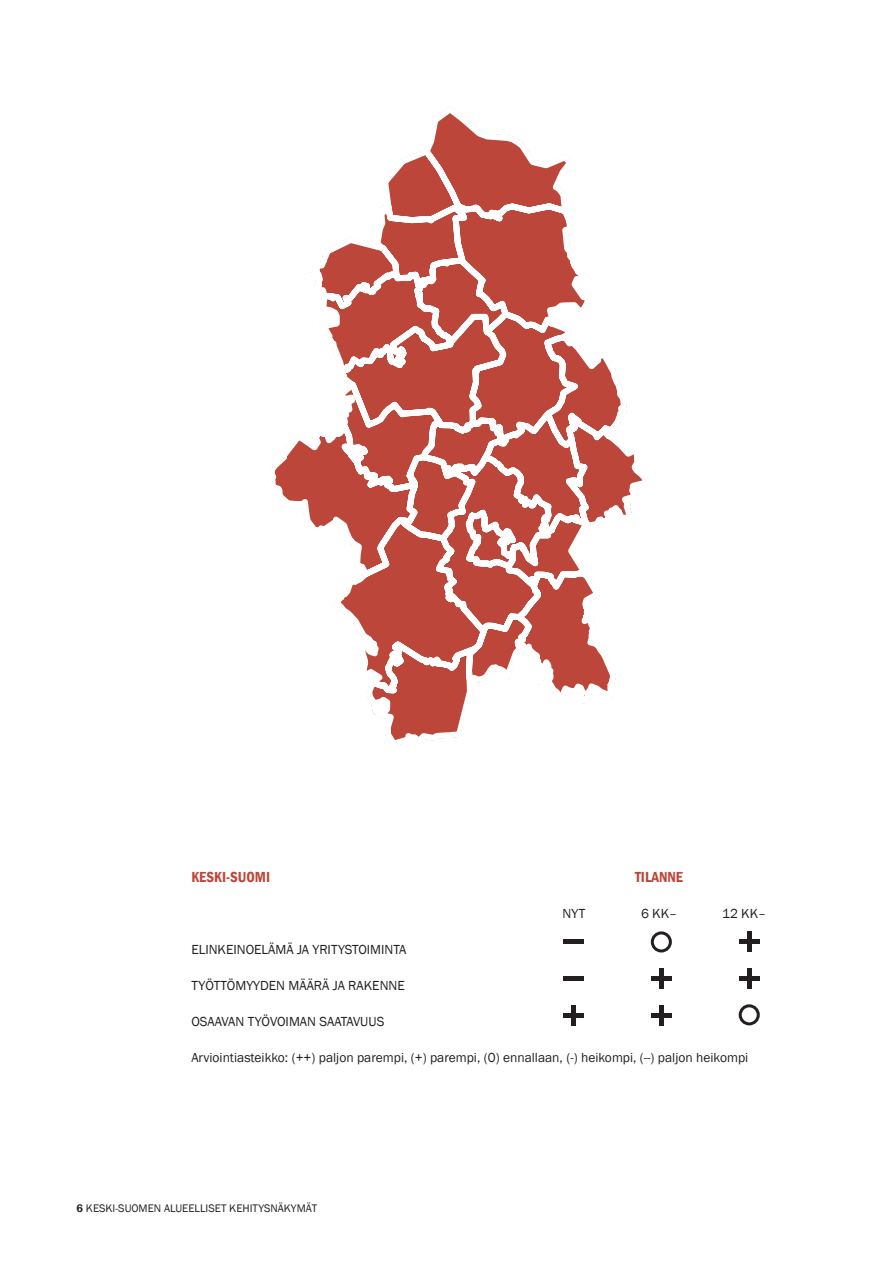
<style>
.page{position:relative;width:893px;height:1263px;background:#fff}
.page>*{position:absolute;margin:0;border:0;box-sizing:border-box;transform-origin:0 0}
.Väliotsikko{font:600 condensed 15px "Franklin Gothic";color:#bb4639}
.Massateksti{font:13.5px "Franklin Gothic";color:#231f20}
.t1{font:11.25px "Franklin Gothic";color:#231f20}
.s1{font-weight:600}
</style>
<div class="page">
<svg style="left:268px;top:106px;width:383px;height:640px"></svg>
<hr style="left:739px;top:940px;width:20px;height:4px;background:#231f20">
<hr style="left:747px;top:931px;width:4px;height:21px;background:#231f20">
<hr style="left:739px;top:976px;width:20px;height:4px;background:#231f20">
<hr style="left:747px;top:968px;width:4px;height:20px;background:#231f20">
<hr style="left:651px;top:976px;width:20px;height:4px;background:#231f20">
<hr style="left:659px;top:968px;width:4px;height:20px;background:#231f20">
<div style="left:651px;top:931px;width:21px;height:21px;border:3px solid #231f20;border-radius:50%"></div>
<hr style="left:563px;top:940px;width:21px;height:4px;background:#231f20">
<hr style="left:563px;top:976px;width:21px;height:4px;background:#231f20">
<hr style="left:651px;top:1013px;width:21px;height:4px;background:#231f20">
<hr style="left:660px;top:1005px;width:4px;height:20px;background:#231f20">
<hr style="left:563px;top:1013px;width:21px;height:4px;background:#231f20">
<hr style="left:572px;top:1005px;width:4px;height:20px;background:#231f20">
<div style="left:739px;top:1004px;width:21px;height:21px;border:3px solid #231f20;border-radius:50%"></div>
<p class="Väliotsikko" style="left:191px;top:867px;width:80px">KESKI-SUOMI</p>
<p class="Väliotsikko" style="left:635px;top:867px;width:50px">TILANNE</p>
<p class="Massateksti" style="left:563px;top:905px;width:24px">NYT</p>
<p class="Massateksti" style="left:641px;top:905px;width:38px">6 KK–</p>
<p class="Massateksti" style="left:722px;top:905px;width:46px">12 KK–</p>
<p class="Massateksti" style="left:191px;top:941px;width:217px">ELINKEINOELÄMÄ JA YRITYSTOIMINTA</p>
<p class="Massateksti" style="left:191px;top:977px;width:215px">TYÖTTÖMYYDEN MÄÄRÄ JA RAKENNE</p>
<p class="Massateksti" style="left:191px;top:1013px;width:194px">OSAAVAN TYÖVOIMAN SAATAVUUS</p>
<p class="Massateksti" style="left:191px;top:1049px;width:558px">Arviointiasteikko: (++) paljon parempi, (+) parempi, (0) ennallaan, (-) heikompi, (--) paljon heikompi</p>
<p class="t1" style="left:77px;top:1201px;width:242px"><span class="s1">6</span> KESKI-SUOMEN ALUEELLISET KEHITYSNÄKYMÄT</p>
</div>
